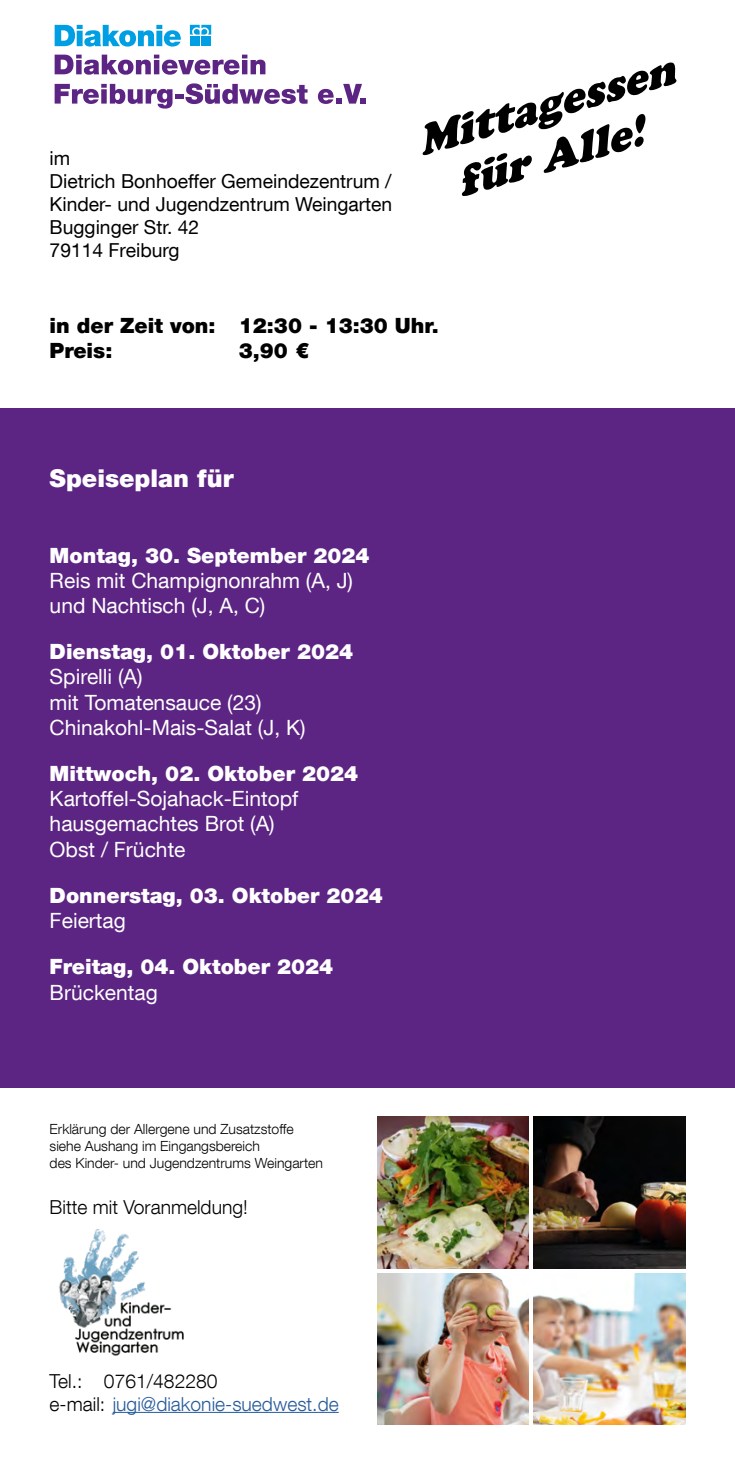
<style>
.page{position:relative;width:735px;height:1474px;background:#fff}
.page>*{position:absolute;margin:0;border:0;box-sizing:border-box;transform-origin:0 0}
.t1{font:italic 42px/50.4px "Cooper Black Std";color:#000;text-align:center}
.t2{font:900 24.5px "Helvetica Neue LT Com";color:#fff}
.t3{font:21px/25.2px "Helvetica Neue LT Com";color:#fff}
.t4{font:900 21px "Helvetica Neue LT Com";color:#fff}
.t5{font:900 21px/25.2px "Helvetica Neue LT Com";color:#000}
.t6{font:19.25px/23.1px "Helvetica Neue LT Com";color:#000}
.t7{font:300 19.25px/23.1px "Helvetica Neue LT Com";color:#275b9b}
.t8{font:300 19.25px "Helvetica Neue LT Com";color:#000}
.t9{font:300 14px/16.8px "Helvetica Neue LT Com";color:#000}
.s1{color:#000}
</style>
<div class="page">
<div style="left:0;top:408px;width:734px;height:679px;background:#5c2483"></div>
<img style="left:59px;top:1229px;width:125px;height:127px">
<svg style="left:55px;top:25px;width:126px;height:22px"></svg>
<svg style="left:190px;top:25px;width:21px;height:10px"></svg>
<div style="left:190px;top:36px;width:9px;height:10px;background:#009fe3"></div>
<div style="left:201px;top:36px;width:10px;height:10px;background:#009fe3"></div>
<svg style="left:55px;top:55px;width:210px;height:20px"></svg>
<svg style="left:55px;top:83px;width:252px;height:26px"></svg>
<svg style="left:318px;top:84px;width:48px;height:20px"></svg>
<hr style="left:113px;top:1411px;width:225px;height:1px;background:#275b9b">
<img style="left:533px;top:1116px;width:152px;height:151px">
<img style="left:377px;top:1116px;width:151px;height:151px">
<img style="left:377px;top:1273px;width:151px;height:151px">
<img style="left:533px;top:1273px;width:152px;height:151px">
<p class="t6" style="left:50px;top:146px;width:344px">im<br>Dietrich Bonhoeffer Gemeindezentrum /<br>Kinder- und Jugendzentrum Weingarten<br>Bugginger Str. 42<br>79114 Freiburg</p>
<h1 class="t1" style="left:410px;top:117px;width:266px;rotate:-16deg">Mittagessen für Alle!</h1>
<p class="t5" style="left:50px;top:312px;width:390px">in der Zeit von: 12:30 - 13:30 Uhr.<br>Preis:</p>
<p class="t5" style="left:239px;top:338px;width:72px">3,90 €</p>
<p class="t2" style="left:50px;top:463px;width:185px">Speiseplan für</p>
<p class="t4" style="left:50px;top:542px;width:321px">Montag, 30. September 2024</p>
<p class="t3" style="left:50px;top:567px;width:305px">Reis mit Champignonrahm (A, J) und Nachtisch (J, A, C)</p>
<p class="t4" style="left:50px;top:639px;width:305px">Dienstag, 01. Oktober 2024</p>
<p class="t3" style="left:50px;top:663px;width:257px">Spirelli (A)<br>mit Tomatensauce (23)<br>Chinakohl-Mais-Salat (J, K)</p>
<p class="t4" style="left:50px;top:761px;width:310px">Mittwoch, 02. Oktober 2024</p>
<p class="t3" style="left:50px;top:785px;width:250px">Kartoffel-Sojahack-Eintopf hausgemachtes Brot (A)<br>Obst / Früchte</p>
<p class="t4" style="left:50px;top:882px;width:334px">Donnerstag, 03. Oktober 2024</p>
<p class="t3" style="left:50px;top:907px;width:78px">Feiertag</p>
<p class="t4" style="left:50px;top:954px;width:285px">Freitag, 04. Oktober 2024</p>
<p class="t3" style="left:50px;top:978px;width:110px">Brückentag</p>
<p class="t9" style="left:50px;top:1120px;width:275px">Erklärung der Allergene und Zusatzstoffe siehe Aushang im Eingangsbereich<br>des Kinder- und Jugendzentrums Weingarten</p>
<p class="t8" style="left:50px;top:1195px;width:199px">Bitte mit Voranmeldung!</p>
<p class="t7" style="left:50px;top:1368px;width:290px"><span class="s1">Tel.: 0761/482280<br>e-mail:</span> jugi@diakonie-suedwest.de</p>
</div>
